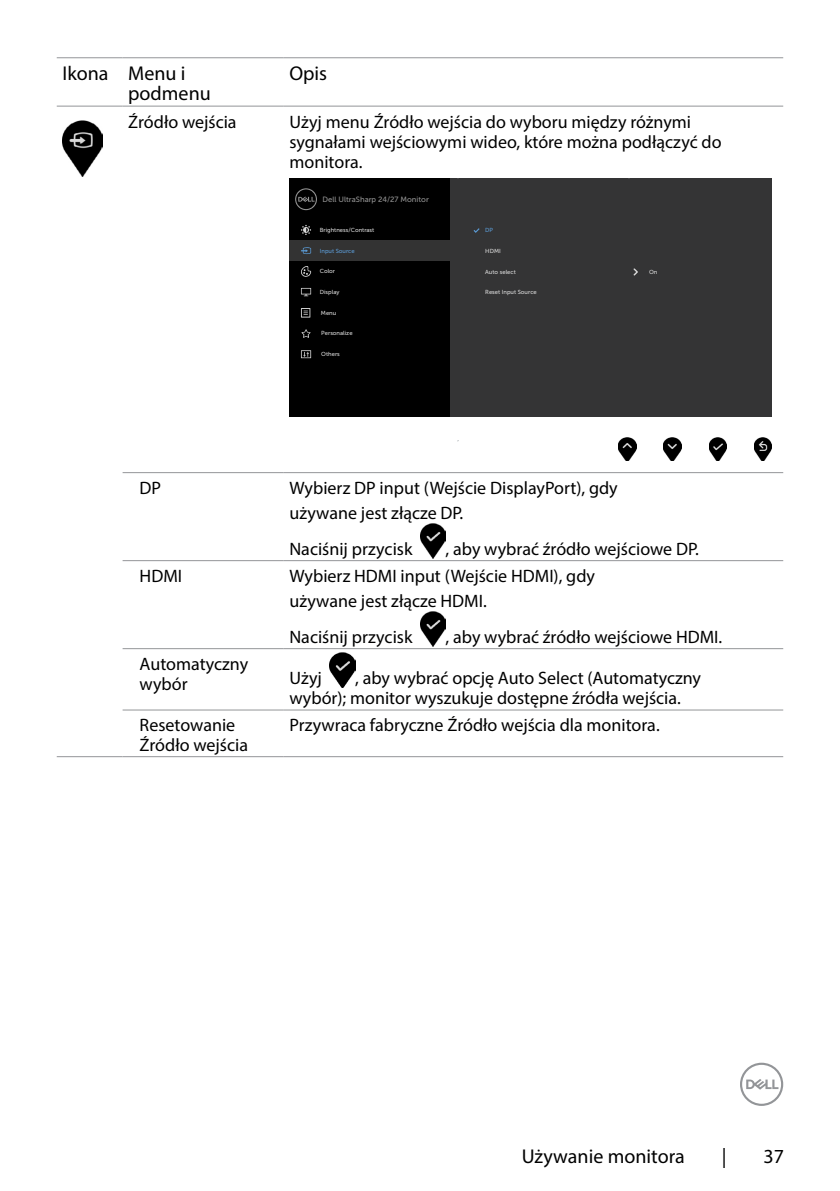
<style>
.page{position:relative;width:840px;height:1191px;background:#fff}
.page>*{position:absolute;margin:0;border:0;box-sizing:border-box;transform-origin:0 0}
.Table_Head{font:20px/20px "Myriad Pro";color:#000}
.內文{font:20px "Myriad Pro";color:#000}
.Table_Paragraph{font:18px/20px "Myriad Pro";color:#000}
.Table_Paragraph-Inde{font:18px/20px "Myriad Pro";color:#000}
.t1{font:7.6px "Museo Sans For Dell 500";color:#939393}
.t2{font:5.8px "Museo Sans For Dell 500";color:#d9d9d9}
.t3{font:5.8px "Museo Sans For Dell 500";color:#5b9bd5}
</style>
<div class="page">
<svg style="left:740px;top:1062px;width:42px;height:44px"></svg>
<hr style="left:57px;top:106px;width:65px;height:1px;background:#939598">
<hr style="left:122px;top:106px;width:161px;height:1px;background:#939598">
<hr style="left:283px;top:106px;width:499px;height:1px;background:#939598">
<hr style="left:57px;top:57px;width:65px;height:1px;background:#939598">
<hr style="left:122px;top:57px;width:161px;height:1px;background:#939598">
<hr style="left:283px;top:57px;width:499px;height:1px;background:#939598">
<hr style="left:122px;top:472px;width:161px;height:1px;background:#939598">
<hr style="left:283px;top:472px;width:499px;height:1px;background:#939598">
<hr style="left:122px;top:560px;width:161px;height:1px;background:#939598">
<hr style="left:283px;top:560px;width:499px;height:1px;background:#939598">
<hr style="left:122px;top:648px;width:161px;height:1px;background:#939598">
<hr style="left:283px;top:648px;width:499px;height:1px;background:#939598">
<hr style="left:122px;top:709px;width:161px;height:1px;background:#939598">
<hr style="left:283px;top:709px;width:499px;height:1px;background:#939598">
<hr style="left:57px;top:756px;width:65px;height:1px;background:#939598">
<hr style="left:122px;top:756px;width:161px;height:1px;background:#939598">
<hr style="left:283px;top:756px;width:499px;height:1px;background:#939598">
<img style="left:62px;top:121px;width:41px;height:56px">
<div style="left:289px;top:178px;width:482px;height:238px;background:#343435"></div>
<div style="left:289px;top:178px;width:161px;height:42px;background:#000"></div>
<svg style="left:295px;top:188px;width:22px;height:22px"></svg>
<div style="left:289px;top:261px;width:161px;height:21px;background:#000"></div>
<div style="left:289px;top:282px;width:161px;height:20px;background:#000"></div>
<div style="left:289px;top:302px;width:161px;height:21px;background:#000"></div>
<div style="left:289px;top:323px;width:161px;height:21px;background:#000"></div>
<div style="left:289px;top:344px;width:161px;height:20px;background:#000"></div>
<div style="left:289px;top:364px;width:161px;height:21px;background:#000"></div>
<div style="left:289px;top:385px;width:161px;height:21px;background:#000"></div>
<div style="left:289px;top:406px;width:161px;height:10px;background:#000"></div>
<div style="left:289px;top:220px;width:161px;height:20px;background:#000"></div>
<svg style="left:301px;top:247px;width:10px;height:7px"></svg>
<svg style="left:301px;top:288px;width:10px;height:8px"></svg>
<svg style="left:301px;top:308px;width:9px;height:9px"></svg>
<svg style="left:301px;top:329px;width:10px;height:9px"></svg>
<svg style="left:301px;top:350px;width:10px;height:8px"></svg>
<svg style="left:301px;top:225px;width:10px;height:10px"></svg>
<svg style="left:301px;top:266px;width:10px;height:11px"></svg>
<svg style="left:473px;top:228px;width:6px;height:5px"></svg>
<svg style="left:633px;top:268px;width:4px;height:8px"></svg>
<img style="left:618px;top:437px;width:18px;height:23px">
<img style="left:663px;top:437px;width:18px;height:23px">
<img style="left:709px;top:437px;width:17px;height:23px">
<img style="left:754px;top:437px;width:17px;height:23px">
<img style="left:420px;top:523px;width:25px;height:35px">
<img style="left:420px;top:611px;width:25px;height:35px">
<img style="left:329px;top:652px;width:26px;height:35px">
<p class="內文" style="left:62px;top:61px;width:48px">Ikona</p>
<p class="Table_Head" style="left:128px;top:63px;width:84px">Menu i podmenu</p>
<p class="Table_Head" style="left:289px;top:63px;width:39px">Opis</p>
<p class="Table_Paragraph" style="left:128px;top:111px;width:110px">Źródło wejścia</p>
<p class="Table_Paragraph" style="left:289px;top:111px;width:433px">Użyj menu Źródło wejścia do wyboru między różnymi sygnałami wejściowymi wideo, które można podłączyć do monitora.</p>
<p class="t1" style="left:322px;top:195px;width:108px">Dell UltraSharp 24/27 Monitor</p>
<p class="t2" style="left:319px;top:227px;width:56px">Brightness/Contrast</p>
<p class="t2" style="left:319px;top:268px;width:17px">Color</p>
<p class="t2" style="left:319px;top:289px;width:21px">Display</p>
<p class="t3" style="left:485px;top:227px;width:9px">DP</p>
<p class="t3" style="left:319px;top:247px;width:36px">Input Source</p>
<p class="t2" style="left:485px;top:248px;width:17px">HDMI</p>
<p class="t2" style="left:485px;top:269px;width:32px">Auto select</p>
<p class="t2" style="left:648px;top:269px;width:10px">On</p>
<p class="t2" style="left:485px;top:289px;width:53px">Reset Input Source</p>
<p class="t2" style="left:321px;top:309px;width:17px">Menu</p>
<p class="t2" style="left:321px;top:330px;width:33px">Personalize</p>
<p class="t2" style="left:321px;top:351px;width:20px">Others</p>
<p class="Table_Paragraph-Inde" style="left:139px;top:477px;width:23px">DP</p>
<p class="Table_Paragraph" style="left:289px;top:477px;width:329px">Wybierz DP input (Wejście DisplayPort), gdy</p>
<p class="Table_Paragraph" style="left:289px;top:503px;width:175px">używane jest złącze DP.</p>
<p class="Table_Paragraph" style="left:289px;top:538px;width:124px">Naciśnij przycisk</p>
<p class="Table_Paragraph" style="left:445px;top:538px;width:254px">, aby wybrać źródło wejściowe DP.</p>
<p class="Table_Paragraph-Inde" style="left:139px;top:565px;width:44px">HDMI</p>
<p class="Table_Paragraph" style="left:289px;top:565px;width:307px">Wybierz HDMI input (Wejście HDMI), gdy</p>
<p class="Table_Paragraph" style="left:289px;top:591px;width:199px">używane jest złącze HDMI.</p>
<p class="Table_Paragraph" style="left:289px;top:626px;width:124px">Naciśnij przycisk</p>
<p class="Table_Paragraph" style="left:445px;top:626px;width:278px">, aby wybrać źródło wejściowe HDMI.</p>
<p class="Table_Paragraph-Inde" style="left:139px;top:653px;width:110px">Automatyczny wybór</p>
<p class="Table_Paragraph" style="left:289px;top:668px;width:413px;text-indent:66px">, aby wybrać opcję Auto Select (Automatyczny wybór); monitor wyszukuje dostępne źródła wejścia.</p>
<p class="Table_Paragraph" style="left:289px;top:668px;width:34px">Użyj</p>
<p class="Table_Paragraph-Inde" style="left:139px;top:714px;width:110px">Resetowanie<br>Źródło wejścia</p>
<p class="Table_Paragraph" style="left:289px;top:714px;width:371px">Przywraca fabryczne Źródło wejścia dla monitora.</p>
<p class="Table_Head" style="left:521px;top:1145px;width:164px">Używanie monitora</p>
<p class="Table_Head" style="left:721px;top:1145px;width:6px">|</p>
<p class="Table_Head" style="left:763px;top:1145px;width:22px">37</p>
</div>
